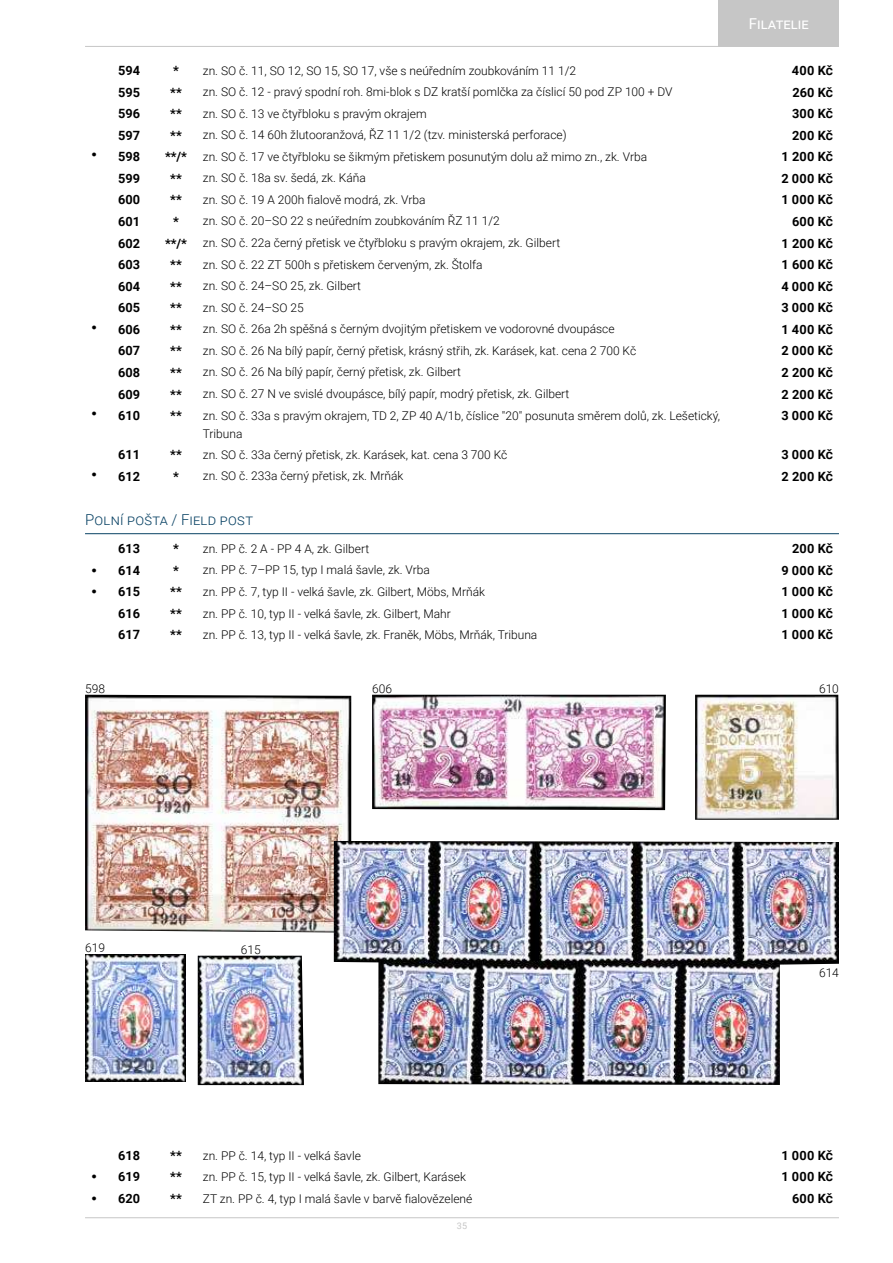
<style>
.page{position:relative;width:893px;height:1263px;background:#fff}
.page>*{position:absolute;margin:0;border:0;box-sizing:border-box;transform-origin:0 0}
.t1{font:300 15px "Roboto";letter-spacing:.015em;color:#094264}
.t2{font:15px "Roboto";color:#fff}
.t3{font:700 12.75px "Roboto";color:#000}
.t4{font:300 12px/18px "Roboto";color:#000}
.t5{font:9px "Roboto";color:#c6c6c6}
.s1{font-weight:700;font-size:12.75px}
</style>
<div class="page">
<div style="left:719px;top:0;width:120px;height:47px;background:#c6c6c6"></div>
<hr style="left:85px;top:1217px;width:754px;height:1px;background:#c6c6c6">
<hr style="left:85px;top:46px;width:754px;height:1px;background:#c6c6c6">
<hr style="left:85px;top:533px;width:754px;height:1px;background:#094264">
<img style="left:85px;top:695px;width:266px;height:237px">
<img style="left:372px;top:695px;width:294px;height:115px">
<img style="left:695px;top:695px;width:144px;height:125px">
<img style="left:334px;top:841px;width:505px;height:244px">
<img style="left:198px;top:956px;width:106px;height:129px">
<img style="left:85px;top:954px;width:101px;height:128px">
<p class="t2" style="left:749px;top:13px;width:61px">Filatelie</p>
<p class="t3" style="left:118px;top:62px;width:23px">594</p>
<p class="t4" style="left:173px;top:61px;width:404px"><span class="s1">*</span> zn. SO č. 11, SO 12, SO 15, SO 17, vše s neúředním zoubkováním 11 1/2</p>
<p class="t3" style="left:792px;top:62px;width:42px">400 Kč</p>
<p class="t3" style="left:118px;top:83px;width:23px">595</p>
<p class="t3" style="left:170px;top:87px;width:13px">**</p>
<p class="t4" style="left:203px;top:82px;width:471px">zn. SO č. 12 - pravý spodní roh. 8mi-blok s DZ kratší pomlčka za číslicí 50 pod ZP 100 + DV</p>
<p class="t3" style="left:792px;top:83px;width:42px">260 Kč</p>
<p class="t3" style="left:118px;top:105px;width:23px">596</p>
<p class="t3" style="left:170px;top:109px;width:13px">**</p>
<p class="t4" style="left:203px;top:104px;width:225px">zn. SO č. 13 ve čtyřbloku s pravým okrajem</p>
<p class="t3" style="left:792px;top:105px;width:42px">300 Kč</p>
<p class="t3" style="left:118px;top:126px;width:23px">597</p>
<p class="t3" style="left:170px;top:130px;width:13px">**</p>
<p class="t4" style="left:203px;top:125px;width:365px">zn. SO č. 14 60h žlutooranžová, ŘZ 11 1/2 (tzv. ministerská perforace)</p>
<p class="t3" style="left:792px;top:126px;width:42px">200 Kč</p>
<p class="t3" style="left:91px;top:148px;width:50px"><sup>●</sup> 598</p>
<p class="t4" style="left:165px;top:147px;width:484px"><span class="s1">**/*</span> zn. SO č. 17 ve čtyřbloku se šikmým přetiskem posunutým dolu až mimo zn., zk. Vrba</p>
<p class="t3" style="left:782px;top:148px;width:53px">1 200 Kč</p>
<p class="t3" style="left:118px;top:169px;width:23px">599</p>
<p class="t3" style="left:170px;top:173px;width:13px">**</p>
<p class="t4" style="left:203px;top:169px;width:165px">zn. SO č. 18a sv. šedá, zk. Káňa</p>
<p class="t3" style="left:781px;top:169px;width:53px">2 000 Kč</p>
<p class="t3" style="left:118px;top:191px;width:23px">600</p>
<p class="t3" style="left:170px;top:195px;width:13px">**</p>
<p class="t4" style="left:203px;top:190px;width:224px">zn. SO č. 19 A 200h 昀椀alově modrá, zk. Vrba</p>
<p class="t3" style="left:781px;top:191px;width:53px">1 000 Kč</p>
<p class="t3" style="left:118px;top:213px;width:23px">601</p>
<p class="t4" style="left:173px;top:212px;width:328px"><span class="s1">*</span> zn. SO č. 20–SO 22 s neúředním zoubkováním ŘZ 11 1/2</p>
<p class="t3" style="left:792px;top:213px;width:42px">600 Kč</p>
<p class="t3" style="left:118px;top:234px;width:23px">602</p>
<p class="t4" style="left:165px;top:233px;width:397px"><span class="s1">**/*</span> zn. SO č. 22a černý přetisk ve čtyřbloku s pravým okrajem, zk. Gilbert</p>
<p class="t3" style="left:782px;top:234px;width:53px">1 200 Kč</p>
<p class="t3" style="left:118px;top:256px;width:23px">603</p>
<p class="t3" style="left:170px;top:260px;width:13px">**</p>
<p class="t4" style="left:203px;top:255px;width:281px">zn. SO č. 22 ZT 500h s přetiskem červeným, zk. Štolfa</p>
<p class="t3" style="left:781px;top:256px;width:53px">1 600 Kč</p>
<p class="t3" style="left:118px;top:277px;width:23px">604</p>
<p class="t3" style="left:170px;top:281px;width:13px">**</p>
<p class="t4" style="left:203px;top:276px;width:160px">zn. SO č. 24–SO 25, zk. Gilbert</p>
<p class="t3" style="left:781px;top:277px;width:53px">4 000 Kč</p>
<p class="t3" style="left:118px;top:299px;width:23px">605</p>
<p class="t3" style="left:170px;top:303px;width:13px">**</p>
<p class="t4" style="left:203px;top:298px;width:102px">zn. SO č. 24–SO 25</p>
<p class="t3" style="left:781px;top:299px;width:53px">3 000 Kč</p>
<p class="t3" style="left:91px;top:320px;width:50px"><sup>●</sup> 606</p>
<p class="t3" style="left:170px;top:324px;width:13px">**</p>
<p class="t4" style="left:203px;top:320px;width:413px">zn. SO č. 26a 2h spěšná s černým dvojitým přetiskem ve vodorovné dvoupásce</p>
<p class="t3" style="left:781px;top:320px;width:53px">1 400 Kč</p>
<p class="t3" style="left:118px;top:342px;width:23px">607</p>
<p class="t3" style="left:170px;top:346px;width:13px">**</p>
<p class="t4" style="left:203px;top:341px;width:435px">zn. SO č. 26 Na bílý papír, černý přetisk, krásný střih, zk. Karásek, kat. cena 2 700 Kč</p>
<p class="t3" style="left:781px;top:342px;width:53px">2 000 Kč</p>
<p class="t3" style="left:118px;top:363px;width:23px">608</p>
<p class="t3" style="left:170px;top:367px;width:13px">**</p>
<p class="t4" style="left:203px;top:363px;width:260px">zn. SO č. 26 Na bílý papír, černý přetisk, zk. Gilbert</p>
<p class="t3" style="left:782px;top:364px;width:53px">2 200 Kč</p>
<p class="t3" style="left:118px;top:385px;width:23px">609</p>
<p class="t3" style="left:170px;top:389px;width:13px">**</p>
<p class="t4" style="left:203px;top:384px;width:368px">zn. SO č. 27 N ve svislé dvoupásce, bílý papír, modrý přetisk, zk. Gilbert</p>
<p class="t3" style="left:782px;top:385px;width:53px">2 200 Kč</p>
<p class="t3" style="left:91px;top:407px;width:50px"><sup>●</sup> 610</p>
<p class="t3" style="left:170px;top:411px;width:13px">**</p>
<p class="t4" style="left:203px;top:406px;width:519px">zn. SO č. 33a s pravým okrajem, TD 2, ZP 40 A/1b, číslice "20" posunuta směrem dolů, zk. Lešetický,<br>Tribuna</p>
<p class="t3" style="left:781px;top:407px;width:53px">3 000 Kč</p>
<p class="t3" style="left:118px;top:446px;width:23px">611</p>
<p class="t3" style="left:170px;top:450px;width:13px">**</p>
<p class="t4" style="left:203px;top:445px;width:306px">zn. SO č. 33a černý přetisk, zk. Karásek, kat. cena 3 700 Kč</p>
<p class="t3" style="left:781px;top:446px;width:53px">3 000 Kč</p>
<p class="t3" style="left:91px;top:467px;width:50px"><sup>●</sup> 612</p>
<p class="t4" style="left:173px;top:466px;width:232px"><span class="s1">*</span> zn. SO č. 233a černý přetisk, zk. Mrňák</p>
<p class="t3" style="left:782px;top:467px;width:53px">2 200 Kč</p>
<p class="t1" style="left:85px;top:509px;width:170px">Polní pošta / Field post</p>
<p class="t3" style="left:118px;top:540px;width:23px">613</p>
<p class="t4" style="left:173px;top:539px;width:198px"><span class="s1">*</span> zn. PP č. 2 A - PP 4 A, zk. Gilbert</p>
<p class="t3" style="left:792px;top:540px;width:42px">200 Kč</p>
<p class="t3" style="left:91px;top:561px;width:50px"><sup>●</sup> 614</p>
<p class="t4" style="left:173px;top:561px;width:258px"><span class="s1">*</span> zn. PP č. 7–PP 15, typ I malá šavle, zk. Vrba</p>
<p class="t3" style="left:781px;top:561px;width:53px">9 000 Kč</p>
<p class="t3" style="left:91px;top:583px;width:50px"><sup>●</sup> 615</p>
<p class="t3" style="left:170px;top:587px;width:13px">**</p>
<p class="t4" style="left:203px;top:582px;width:284px">zn. PP č. 7, typ II - velká šavle, zk. Gilbert, Möbs, Mrňák</p>
<p class="t3" style="left:781px;top:583px;width:53px">1 000 Kč</p>
<p class="t3" style="left:118px;top:604px;width:23px">616</p>
<p class="t3" style="left:170px;top:608px;width:13px">**</p>
<p class="t4" style="left:203px;top:604px;width:250px">zn. PP č. 10, typ II - velká šavle, zk. Gilbert, Mahr</p>
<p class="t3" style="left:781px;top:604px;width:53px">1 000 Kč</p>
<p class="t3" style="left:118px;top:626px;width:23px">617</p>
<p class="t3" style="left:170px;top:630px;width:13px">**</p>
<p class="t4" style="left:203px;top:625px;width:336px">zn. PP č. 13, typ II - velká šavle, zk. Franěk, Möbs, Mrňák, Tribuna</p>
<p class="t3" style="left:781px;top:626px;width:53px">1 000 Kč</p>
<p class="t4" style="left:85px;top:679px;width:21px">598</p>
<p class="t4" style="left:85px;top:938px;width:21px">619</p>
<p class="t4" style="left:241px;top:940px;width:21px">615</p>
<p class="t4" style="left:372px;top:679px;width:21px">606</p>
<p class="t4" style="left:819px;top:679px;width:21px">610</p>
<p class="t4" style="left:819px;top:963px;width:21px">614</p>
<p class="t3" style="left:118px;top:1146px;width:23px">618</p>
<p class="t3" style="left:170px;top:1150px;width:13px">**</p>
<p class="t4" style="left:203px;top:1146px;width:160px">zn. PP č. 14, typ II - velká šavle</p>
<p class="t3" style="left:781px;top:1146px;width:53px">1 000 Kč</p>
<p class="t3" style="left:91px;top:1168px;width:50px"><sup>●</sup> 619</p>
<p class="t3" style="left:170px;top:1172px;width:13px">**</p>
<p class="t4" style="left:203px;top:1167px;width:264px">zn. PP č. 15, typ II - velká šavle, zk. Gilbert, Karásek</p>
<p class="t3" style="left:781px;top:1168px;width:53px">1 000 Kč</p>
<p class="t3" style="left:91px;top:1189px;width:50px"><sup>●</sup> 620</p>
<p class="t3" style="left:170px;top:1193px;width:13px">**</p>
<p class="t4" style="left:203px;top:1189px;width:271px">ZT zn. PP č. 4, typ I malá šavle v barvě 昀椀alovězelené</p>
<p class="t3" style="left:792px;top:1189px;width:42px">600 Kč</p>
<p class="t5" style="left:457px;top:1220px;width:12px">35</p>
</div>
